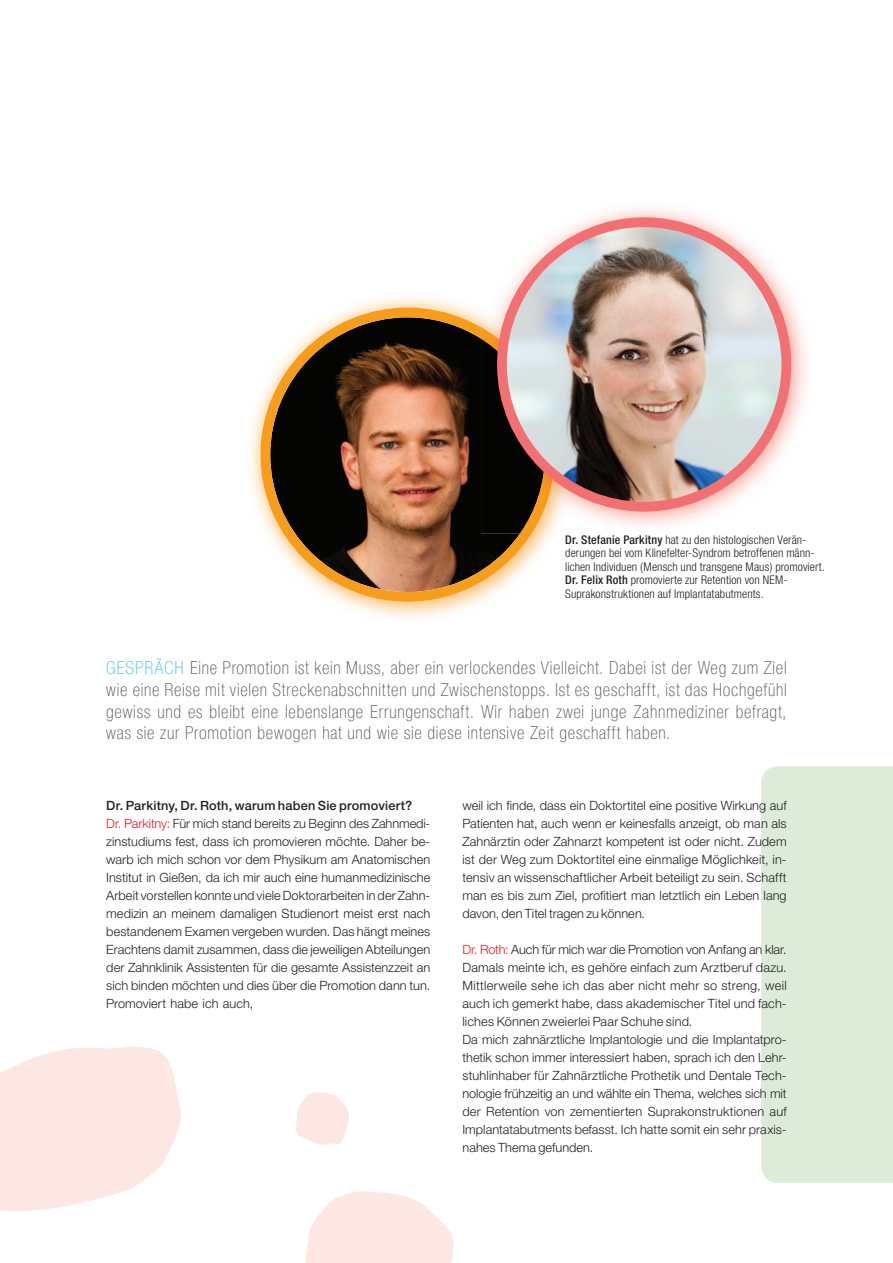
<style>
.page{position:relative;width:893px;height:1263px;background:#fff}
.page>*{position:absolute;margin:0;border:0;box-sizing:border-box;transform-origin:0 0}
.t1{font:100 condensed 18px/21.6px "Helvetica Neue LT Std";letter-spacing:.04em;color:#57585a;text-align:justify}
.t2{font:300 12.75px/18px "Helvetica Neue LT Std";letter-spacing:.005em;color:#231f20;text-align:justify}
.t3{font:500 12.75px "Helvetica Neue";letter-spacing:.015em;color:#231f20}
.t4{font:300 condensed 12px/13.5px "Helvetica Neue";letter-spacing:.01em;color:#231f20}
.s1{font-weight:500}
.s2{color:#45c3d5}
.s3{color:#de1920}
</style>
<div class="page">
<svg style="left:0;top:1046px;width:181px;height:165px"></svg>
<svg style="left:305px;top:1191px;width:148px;height:72px"></svg>
<svg style="left:296px;top:1092px;width:53px;height:53px"></svg>
<div style="left:761px;top:766px;width:132px;height:417px;background:#ddecd9"></div>
<img style="left:249px;top:296px;width:229px;height:323px">
<svg style="left:260px;top:308px;width:291px;height:294px"></svg>
<img style="left:582px;top:207px;width:226px;height:321px">
<img style="left:481px;top:308px;width:81px;height:217px">
<img style="left:481px;top:327px;width:74px;height:206px">
<img style="left:497px;top:217px;width:294px;height:295px">
<p class="t4" style="left:565px;top:533px;width:261px"><span class="s1">Dr. Stefanie Parkitny</span> hat zu den histologischen Verän&shy;derungen bei vom Klinefelter-Syndrom betroffenen männ&shy;lichen Individuen (Mensch und transgene Maus) promoviert.<br><span class="s1">Dr. Felix Roth</span> promovierte zur Retention von NEM-Suprakonstruktionen auf Implantatabutments.</p>
<p class="t1" style="left:106px;top:657px;width:682px"><span class="s2">GESPRÄCH</span> Eine Promotion ist kein Muss, aber ein verlockendes Vielleicht. Dabei ist der Weg zum Ziel wie eine Reise mit vielen Streckenabschnitten und Zwischenstopps. Ist es geschafft, ist das Hochgefühl gewiss und es bleibt eine lebenslange Errungenschaft. Wir haben zwei junge Zahnmediziner befragt, was sie zur Promotion bewogen hat und wie sie diese intensive Zeit geschafft haben.</p>
<p class="t3" style="left:106px;top:798px;width:307px">Dr. Parkitny, Dr. Roth, warum haben Sie promoviert?</p>
<p class="t2" style="left:106px;top:814px;width:326px"><span class="s3">Dr. Parkitny:</span> Für mich stand bereits zu Beginn des Zahnmedi&shy;zinstudiums fest, dass ich promovieren möchte. Daher be&shy;warb ich mich schon vor dem Physikum am Anatomischen Institut in Gießen, da ich mir auch eine humanmedizinische Arbeit vorstellen konnte und viele Doktorarbeiten in der Zahn&shy;medizin an meinem damaligen Studienort meist erst nach bestandenem Examen vergeben wurden. Das hängt meines Erachtens damit zusammen, dass die jeweiligen Abteilungen der Zahnklinik Assistenten für die gesamte Assistenzzeit an sich binden möchten und dies über die Promotion dann tun.<br>Promoviert habe ich auch,</p>
<p class="t2" style="left:462px;top:796px;width:326px">weil ich finde, dass ein Doktortitel eine positive Wirkung auf Patienten hat, auch wenn er keinesfalls anzeigt, ob man als Zahnärztin oder Zahnarzt kompetent ist oder nicht. Zudem ist der Weg zum Doktortitel eine einmalige Möglichkeit, in&shy;tensiv an wissenschaftlicher Arbeit beteiligt zu sein. Schafft man es bis zum Ziel, profitiert man letztlich ein Leben lang davon, den Titel tragen zu können.</p>
<p class="t2" style="left:462px;top:940px;width:326px;text-align:left"><span class="s3">Dr. Roth:</span> Auch für mich war die Promotion von Anfang an klar.<br>Damals meinte ich, es gehöre einfach zum Arztberuf dazu.<br>Mittlerweile sehe ich das aber nicht mehr so streng, weil auch ich gemerkt habe, dass akademischer Titel und fach&shy;liches Können zweierlei Paar Schuhe sind.<br>Da mich zahnärztliche Implantologie und die Implantatpro&shy;thetik schon immer interessiert haben, sprach ich den Lehr&shy;stuhlinhaber für Zahnärztliche Prothetik und Dentale Tech&shy;nologie frühzeitig an und wählte ein Thema, welches sich mit der Retention von zementierten Suprakonstruktionen auf Implantatabutments befasst. Ich hatte somit ein sehr praxis&shy;nahes Thema gefunden.</p>
</div>
